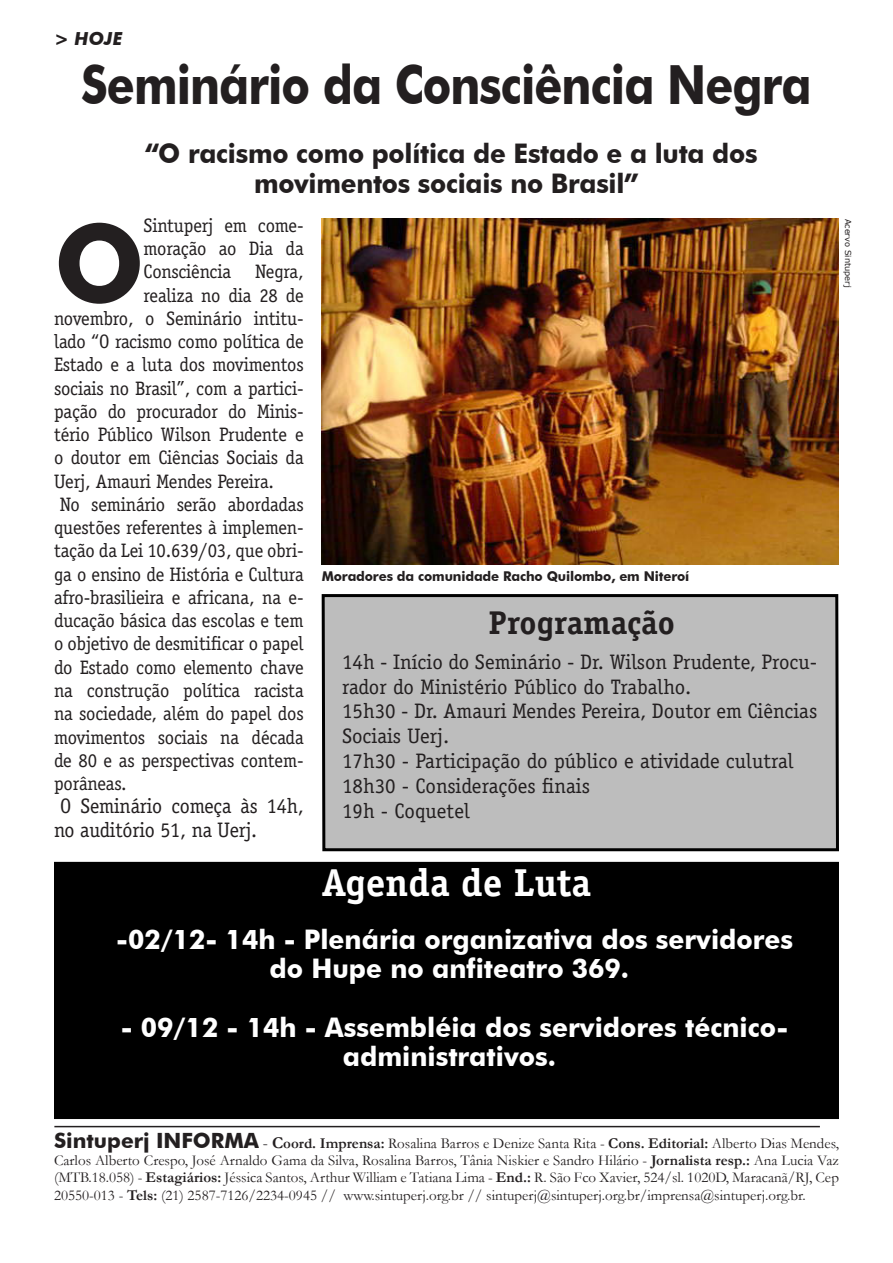
<style>
.page{position:relative;width:893px;height:1263px;background:#fff}
.page>*{position:absolute;margin:0;border:0;box-sizing:border-box;transform-origin:0 0}
.t1{font:700 108px "Futura BT";color:#231f20}
.t2{font:700 54px "Futura BT";letter-spacing:-.02em;color:#231f20;scale:.85 1}
.t3{font:700 39px "Officina Serif";color:#fff}
.t4{font:700 33px "Officina Serif";color:#231f20}
.t5{font:700 27px/29.2px "Futura BT";color:#fff;text-align:center}
.t6{font:700 27px "Futura BT";letter-spacing:-.01em;color:#231f20;scale:.96 1}
.t7{font:21px/24.8px "Officina Serif";color:#231f20}
.t8{font:21px/23.2px "Officina Serif";color:#231f20;scale:.96 1}
.t9{font:19.5px/23.2px "Officina Serif";letter-spacing:-.01em;color:#231f20;text-align:justify;scale:.96 1}
.t10{font:italic 700 18px "Futura BT";color:#231f20}
.t11{font:15px/17.2px "Garamond";color:#231f20;text-align:justify}
.t12{font:700 13.5px "Futura BT";letter-spacing:-.01em;color:#231f20}
.t13{font:8.25px "Verdana";color:#231f20}
.s1{font-family:"Futura BT";font-weight:700;font-size:21px}
.s2{font-size:16.5px}
.s3{font-weight:700;font-size:16.5px}
.s4{font-weight:700}
</style>
<div class="page">
<hr style="left:54px;top:1126px;width:766px;height:1px;background:#231f20">
<div style="left:321px;top:594px;width:518px;height:258px;background:#bdbdbd"></div>
<img style="left:322px;top:219px;width:517px;height:345px">
<div style="left:54px;top:862px;width:785px;height:257px;background:#000"></div>
<p class="t10" style="left:54px;top:28px;width:70px">&gt; HOJE</p>
<p class="t2" style="left:81px;top:52px;width:861px">Seminário da Consciência Negra</p>
<p class="t6" style="left:145px;top:137px;width:640px">“O racismo como política de Estado e a luta dos</p>
<p class="t6" style="left:254px;top:167px;width:402px">movimentos sociais no Brasil”</p>
<p class="t1" style="left:54px;top:198px;width:92px">O</p>
<p class="t9" style="left:144px;top:214px;width:168px">Sintuperj em come-</p>
<p class="t9" style="left:144px;top:237px;width:168px">moração ao Dia da</p>
<p class="t9" style="left:144px;top:260px;width:168px">Consciência Negra,</p>
<p class="t9" style="left:144px;top:283px;width:168px">realiza no dia 28 de</p>
<p class="t9" style="left:54px;top:307px;width:262px">novembro, o Seminário intitu-</p>
<p class="t9" style="left:54px;top:330px;width:262px">lado “O racismo como política de</p>
<p class="t9" style="left:54px;top:353px;width:262px">Estado e a luta dos movimentos</p>
<p class="t9" style="left:54px;top:376px;width:262px">sociais no Brasil”, com a partici-</p>
<p class="t9" style="left:54px;top:400px;width:262px">pação do procurador do Minis-</p>
<p class="t9" style="left:54px;top:423px;width:262px">tério Público Wilson Prudente e</p>
<p class="t9" style="left:54px;top:446px;width:262px">o doutor em Ciências Sociais da</p>
<p class="t9" style="left:54px;top:469px;width:231px">Uerj, Amauri Mendes Pereira.</p>
<p class="t9" style="left:54px;top:493px;width:262px;text-indent:6px">No seminário serão abordadas questões referentes à implemen&shy;tação da Lei 10.639/03, que obri&shy;ga o ensino de História e Cultura afro-brasilieira e africana, na e&shy;ducação básica das escolas e tem o objetivo de desmitificar o papel do Estado como elemento chave na construção política racista na sociedade, além do papel dos movimentos sociais na década de 80 e as perspectivas contem&shy;porâneas.</p>
<p class="t8" style="left:54px;top:794px;width:262px">O Seminário começa às 14h, no auditório 51, na Uerj.</p>
<p class="t12" style="left:322px;top:568px;width:369px">Moradores da comunidade Racho Quilombo, em Niteroí</p>
<p class="t4" style="left:488px;top:602px;width:188px">Programação</p>
<p class="t7" style="left:342px;top:649px;width:477px">14h - Início do Seminário - Dr. Wilson Prudente, Procu&shy;rador do Ministério Público do Trabalho.</p>
<p class="t7" style="left:342px;top:699px;width:477px">15h30 - Dr. Amauri Mendes Pereira, Doutor em Ciências<br>Sociais Uerj.</p>
<p class="t7" style="left:342px;top:748px;width:453px">17h30 - Participação do público e atividade culutral</p>
<p class="t7" style="left:342px;top:773px;width:249px">18h30 - Considerações finais</p>
<p class="t7" style="left:342px;top:798px;width:129px">19h - Coquetel</p>
<p class="t3" style="left:322px;top:858px;width:271px">Agenda de Luta</p>
<p class="t5" style="left:116px;top:924px;width:679px">-02/12- 14h - Plenária organizativa dos servidores do Hupe no anfiteatro 369.</p>
<p class="t5" style="left:121px;top:1012px;width:669px">- 09/12 - 14h - Assembléia dos servidores técnico&shy;administrativos.</p>
<p class="t13" style="left:853px;top:219px;width:71px;rotate:90deg">Acervo Sintuperj</p>
<p class="t11" style="left:54px;top:1134px;width:786px"><span class="s1">Sintuperj INFORMA</span> <span class="s2">-</span> <span class="s3">C</span><span class="s4">oord. Imprensa:</span> Rosalina Barros e Denize Santa Rita - <span class="s4">Cons. Editorial:</span> Alberto Dias Mendes, Carlos Alberto Crespo, José Arnaldo Gama da Silva, Rosalina Barros, Tânia Niskier e Sandro Hilário - <span class="s4">Jornalista resp.:</span> Ana Lucia Vaz (MTB.18.058) - <span class="s4">Estagiários:</span> Jéssica Santos, Arthur William e Tatiana Lima - <span class="s4">End.:</span> R. São Fco Xavier, 524/sl. 1020D, Maracanã/RJ, Cep 20550-013 - <span class="s4">Tels:</span> (21) 2587-7126/2234-0945 // www.sintuperj.org.br // sintuperj@sintuperj.org.br/imprensa@sintuperj.org.br.</p>
</div>
